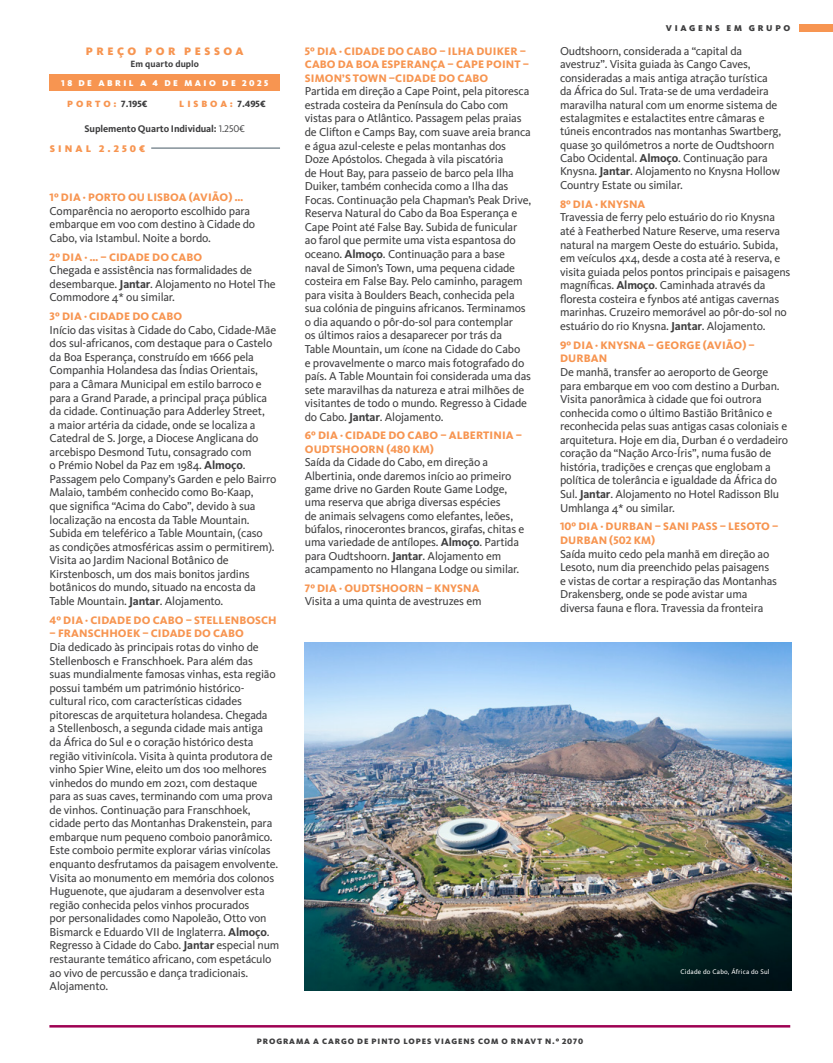
<style>
.page{position:relative;width:833px;height:1063px;background:#fff}
.page>*{position:absolute;margin:0;border:0;box-sizing:border-box;transform-origin:0 0}
.Programa_Texto{font:11.88px/13.5px "Kievit OT";letter-spacing:-.015em;color:#3e3e3f}
.Programa_Dias{font:800 11.25px/13.6px "Kievit OT";letter-spacing:.01em;color:#f79551}
.t1{font:900 11.25px "Kievit OT";letter-spacing:.31em;color:#f79551}
.t2{font:700 10px "Kievit OT";letter-spacing:-.01em;color:#3e3e3f}
.t3{font:900 10px "Kievit OT";letter-spacing:.31em;color:#f79551}
.t4{font:900 9.38px "Kievit OT";letter-spacing:.31em;color:#f79551}
.t5{font:700 9.38px "Kievit OT";letter-spacing:.01em;color:#3e3e3f}
.t6{font:900 8.75px "Kievit OT";letter-spacing:.28em;color:#fff}
.t7{font:900 8.75px "Kievit OT";letter-spacing:.31em;color:#3e3e3f}
.t8{font:900 8.12px "Kievit OT";letter-spacing:.11em;color:#3e3e3f}
.Legenda{font:6.88px "Kievit OT";letter-spacing:.025em;color:#fff}
.s1{font-weight:800;color:#3e3e3f}
.s2{font-weight:400}
.s3{font-weight:700}
</style>
<div class="page">
<div style="left:800px;top:25px;width:33px;height:7px;background:#f79551"></div>
<hr style="left:49px;top:1025px;width:741px;height:3px;background:#9e0153">
<hr style="left:151px;top:147px;width:129px;height:2px;background:#6b7a83">
<div style="left:50px;top:74px;width:230px;height:17px;background:#f79551"></div>
<img style="left:305px;top:643px;width:487px;height:347px">
<p class="t1" style="left:86px;top:45px;width:159px">PREÇO POR PESSOA</p>
<p class="t5" style="left:130px;top:58px;width:70px">Em quarto duplo</p>
<p class="t6" style="left:61px;top:78px;width:208px">18 DE ABRIL A 4 DE MAIO DE 2025</p>
<p class="t4" style="left:179px;top:98px;width:88px">LISBOA: <span class="s1">7.495€</span></p>
<p class="t4" style="left:67px;top:98px;width:82px">P O RT O : <span class="s1">7.195€</span></p>
<p class="t2" style="left:85px;top:122px;width:162px">Suplemento Quarto Individual: <span class="s2">1.250€</span></p>
<p class="t3" style="left:50px;top:142px;width:97px">SINAL 2.250€</p>
<p class="Programa_Dias" style="left:50px;top:190px;width:195px">1º DIA · PORTO OU LISBOA (AVIÃO) …</p>
<p class="Programa_Texto" style="left:50px;top:204px;width:207px">Comparência no aeroporto escolhido para embarque em voo com destino à Cidade do<br>Cabo, via Istambul. Noite a bordo.</p>
<p class="Programa_Dias" style="left:50px;top:250px;width:154px">2º DIA · … – CIDADE DO CABO</p>
<p class="Programa_Texto" style="left:50px;top:263px;width:228px">Chegada e assistência nas formalidades de desembarque. <span class="s3">Jantar</span>. Alojamento no Hotel The<br>Commodore 4* ou similar.</p>
<p class="Programa_Dias" style="left:50px;top:309px;width:134px">3º DIA · CIDADE DO CABO</p>
<p class="Programa_Texto" style="left:50px;top:323px;width:228px">Início das visitas à Cidade do Cabo, Cidade-Mãe dos sul-africanos, com destaque para o Castelo da Boa Esperança, construído em 1666 pela Companhia Holandesa das Índias Orientais, para a Câmara Municipal em estilo barroco e para a Grand Parade, a principal praça pública da cidade. Continuação para Adderley Street,<br>a maior artéria da cidade, onde se localiza a Catedral de S. Jorge, a Diocese Anglicana do arcebispo Desmond Tutu, consagrado com<br>o Prémio Nobel da Paz em 1984. <span class="s3">Almoço</span>.<br>Passagem pelo Company’s Garden e pelo Bairro Malaio, também conhecido como Bo-Kaap,<br>que significa “Acima do Cabo”, devido à sua localização na encosta da Table Mountain.<br>Subida em teleférico a Table Mountain, (caso<br>as condições atmosféricas assim o permitirem).<br>Visita ao Jardim Nacional Botânico de Kirstenbosch, um dos mais bonitos jardins botânicos do mundo, situado na encosta da Table Mountain. <span class="s3">Jantar</span>. Alojamento.</p>
<p class="Programa_Dias" style="left:50px;top:613px;width:229px">4º DIA · CIDADE DO CABO – STELLENBOSCH</p>
<p class="Programa_Dias" style="left:50px;top:627px;width:196px">– FRANSCHHOEK – CIDADE DO CABO</p>
<p class="Programa_Texto" style="left:50px;top:640px;width:231px">Dia dedicado às principais rotas do vinho de Stellenbosch e Franschhoek. Para além das<br>suas mundialmente famosas vinhas, esta região possui também um património histórico&shy;cultural rico, com características cidades pitorescas de arquitetura holandesa. Chegada<br>a Stellenbosch, a segunda cidade mais antiga<br>da África do Sul e o coração histórico desta região vitivinícola. Visita à quinta produtora de vinho Spier Wine, eleito um dos 100 melhores vinhedos do mundo em 2021, com destaque para as suas caves, terminando com uma prova de vinhos. Continuação para Franschhoek, cidade perto das Montanhas Drakenstein, para embarque num pequeno comboio panorâmico.<br>Este comboio permite explorar várias vinícolas enquanto desfrutamos da paisagem envolvente.<br>Visita ao monumento em memória dos colonos Huguenote, que ajudaram a desenvolver esta região conhecida pelos vinhos procurados<br>por personalidades como Napoleão, Otto von Bismarck e Eduardo VII de Inglaterra. <span class="s3">Almoço</span>.<br>Regresso à Cidade do Cabo. <span class="s3">Jantar</span> especial num restaurante temático africano, com espetáculo ao vivo de percussão e dança tradicionais.<br>Alojamento.</p>
<p class="Programa_Dias" style="left:305px;top:44px;width:226px">5º DIA · CIDADE DO CABO – ILHA DUIKER –<br>CABO DA BOA ESPERANÇA – CAPE POINT –<br>SIMON’S TOWN –CIDADE DO CABO</p>
<p class="Programa_Texto" style="left:305px;top:84px;width:228px">Partida em direção a Cape Point, pela pitoresca estrada costeira da Península do Cabo com vistas para o Atlântico. Passagem pelas praias de Clifton e Camps Bay, com suave areia branca e água azul-celeste e pelas montanhas dos Doze Apóstolos. Chegada à vila piscatória<br>de Hout Bay, para passeio de barco pela Ilha Duiker, também conhecida como a Ilha das Focas. Continuação pela Chapman’s Peak Drive, Reserva Natural do Cabo da Boa Esperança e Cape Point até False Bay. Subida de funicular ao farol que permite uma vista espantosa do oceano. <span class="s3">Almoço</span>. Continuação para a base naval de Simon’s Town, uma pequena cidade costeira em False Bay. Pelo caminho, paragem para visita à Boulders Beach, conhecida pela sua colónia de pinguins africanos. Terminamos o dia aquando o pôr-do-sol para contemplar<br>os últimos raios a desaparecer por trás da<br>Table Mountain, um ícone na Cidade do Cabo<br>e provavelmente o marco mais fotografado do país. A Table Mountain foi considerada uma das sete maravilhas da natureza e atrai milhões de visitantes de todo o mundo. Regresso à Cidade do Cabo. <span class="s3">Jantar</span>. Alojamento.</p>
<p class="Programa_Dias" style="left:305px;top:429px;width:219px">6º DIA · CIDADE DO CABO – ALBERTINIA –<br>OUDTSHOORN (480 KM)</p>
<p class="Programa_Texto" style="left:305px;top:455px;width:221px">Saída da Cidade do Cabo, em direção a Albertinia, onde daremos início ao primeiro game drive no Garden Route Game Lodge, uma reserva que abriga diversas espécies<br>de animais selvagens como elefantes, leões, búfalos, rinocerontes brancos, girafas, chitas e uma variedade de antílopes. <span class="s3">Almoço</span>. Partida para Oudtshoorn. <span class="s3">Jantar</span>. Alojamento em acampamento no Hlangana Lodge ou similar.</p>
<p class="Programa_Dias" style="left:305px;top:581px;width:176px">7º DIA · OUDTSHOORN – KNYSNA</p>
<p class="Programa_Texto" style="left:305px;top:594px;width:178px">Visita a uma quinta de avestruzes em</p>
<p class="t7" style="left:666px;top:23px;width:126px">VIAGENS EM GRUPO</p>
<p class="Programa_Texto" style="left:560px;top:44px;width:223px">Oudtshoorn, considerada a “capital da avestruz”. Visita guiada às Cango Caves, consideradas a mais antiga atração turística da África do Sul. Trata-se de uma verdadeira maravilha natural com um enorme sistema de estalagmites e estalactites entre câmaras e túneis encontrados nas montanhas Swartberg, quase 30 quilómetros a norte de Oudtshoorn Cabo Ocidental. <span class="s3">Almoço</span>. Continuação para Knysna. <span class="s3">Jantar</span>. Alojamento no Knysna Hollow Country Estate ou similar.</p>
<p class="Programa_Dias" style="left:560px;top:197px;width:87px">8º DIA · KNYSNA</p>
<p class="Programa_Texto" style="left:560px;top:211px;width:232px">Travessia de ferry pelo estuário do rio Knysna até à Featherbed Nature Reserve, uma reserva natural na margem Oeste do estuário. Subida, em veículos 4x4, desde a costa até à reserva, e visita guiada pelos pontos principais e paisagens magníficas. <span class="s3">Almoço</span>. Caminhada através da floresta costeira e fynbos até antigas cavernas marinhas. Cruzeiro memorável ao pôr-do-sol no estuário do rio Knysna. <span class="s3">Jantar</span>. Alojamento.</p>
<p class="Programa_Dias" style="left:560px;top:338px;width:196px">9º DIA · KNYSNA – GEORGE (AVIÃO) –<br>DURBAN</p>
<p class="Programa_Texto" style="left:560px;top:365px;width:230px">De manhã, transfer ao aeroporto de George para embarque em voo com destino a Durban.<br>Visita panorâmica à cidade que foi outrora conhecida como o último Bastião Britânico e reconhecida pelas suas antigas casas coloniais e arquitetura. Hoje em dia, Durban é o verdadeiro coração da “Nação Arco-Íris”, numa fusão de história, tradições e crenças que englobam a política de tolerância e igualdade da África do Sul. <span class="s3">Jantar</span>. Alojamento no Hotel Radisson Blu Umhlanga 4* ou similar.</p>
<p class="Programa_Dias" style="left:560px;top:520px;width:220px">10º DIA · DURBAN – SANI PASS – LESOTO –<br>DURBAN (502 KM)</p>
<p class="Programa_Texto" style="left:560px;top:547px;width:218px">Saída muito cedo pela manhã em direção ao Lesoto, num dia preenchido pelas paisagens e vistas de cortar a respiração das Montanhas Drakensberg, onde se pode avistar uma diversa fauna e flora. Travessia da fronteira</p>
<p class="Legenda" style="left:680px;top:967px;width:91px">Cidade do Cabo, África do Sul</p>
<p class="t8" style="left:257px;top:1036px;width:328px">PROGRAMA A CARGO DE PINTO LOPES VIAGENS COM O RNAVT N.º 2070</p>
</div>
